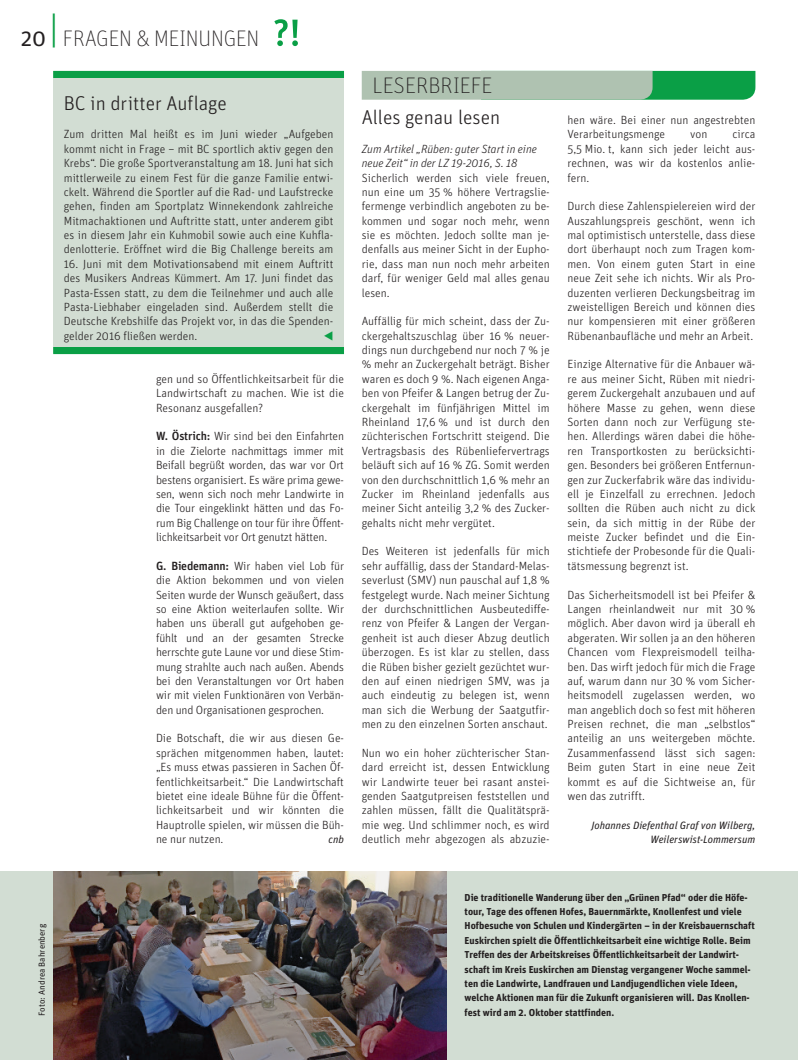
<style>
.page{position:relative;width:798px;height:1060px;background:#fff}
.page>*{position:absolute;margin:0;border:0;box-sizing:border-box;transform-origin:0 0}
.t1{font:100 22.5px "Unit OT";letter-spacing:-.005em;color:#231f20;scale:.96 1}
.t2{font:100 22.5px "Unit OT";letter-spacing:-.005em;color:#231f20}
.u4{font:300 20px "Unit OT";color:#231f20}
.Grundschrift{font:300 11.88px/14.4px "Unit OT";color:#231f20;text-align:justify}
.zu_ks{font:italic 300 11.88px/14.4px "Unit OT";color:#231f20}
.az{font:italic 10.62px/14.4px "Unit OT";color:#231f20;text-align:right}
.Grundschrift-2{font:italic 10.62px "Unit OT";color:#231f20}
.bu{font:700 10px/14.4px "Unit OT";color:#231f20}
.fotonachweis{font:8.75px "Unit OT";color:#231f20}
.s1{font-weight:400}
.s2{font-weight:500}
</style>
<div class="page">
<svg style="left:274px;top:19px;width:24px;height:27px"></svg>
<div style="left:0;top:871px;width:797px;height:188px;background:#d2ddd3"></div>
<div style="left:53px;top:72px;width:291px;height:281px;background:#d2ddd3"></div>
<div style="left:53px;top:71px;width:291px;height:7px;background:#0a9f46"></div>
<div style="left:53px;top:347px;width:291px;height:7px;background:#0a9f46"></div>
<svg style="left:361px;top:71px;width:394px;height:29px;background:#85b996"></svg>
<img style="left:53px;top:871px;width:393px;height:188px">
<p class="t1" style="left:21px;top:26px;width:250px"><span class="s1">20</span> <sup>|</sup> FRAGEN &amp; MEINUNGEN</p>
<p class="u4" style="left:64px;top:91px;width:164px">BC in dritter Auflage</p>
<p class="Grundschrift" style="left:64px;top:127px;width:271px">Zum dritten Mal heißt es im Juni wieder „Aufgeben kommt nicht in Frage – mit BC sportlich aktiv gegen den Krebs“. Die große Sportveranstaltung am 18. Juni hat sich mittlerweile zu einem Fest für die ganze Familie entwi&shy;ckelt. Während die Sportler auf die Rad- und Laufstrecke gehen, finden am Sportplatz Winnekendonk zahlreiche Mitmachaktionen und Auftritte statt, unter anderem gibt es in diesem Jahr ein Kuhmobil sowie auch eine Kuhfla&shy;denlotterie. Eröffnet wird die Big Challenge bereits am</p>
<p class="Grundschrift" style="left:64px;top:256px;width:271px">16. Juni mit dem Motivationsabend mit einem Auftritt des Musikers Andreas Kümmert. Am 17. Juni findet das Pasta-Essen statt, zu dem die Teilnehmer und auch alle Pasta-Liebhaber eingeladen sind. Außerdem stellt die Deutsche Krebshilfe das Projekt vor, in das die Spenden&shy;gelder 2016 fließen werden.</p>
<p class="Grundschrift" style="left:156px;top:371px;width:189px">gen und so Öffentlichkeitsarbeit für die Landwirtschaft zu machen. Wie ist die Resonanz ausgefallen?</p>
<p class="Grundschrift" style="left:156px;top:429px;width:189px"><span class="s2">W. Östrich:</span> Wir sind bei den Einfahrten in die Zielorte nachmittags immer mit Beifall begrüßt worden, das war vor Ort bestens organisiert. Es wäre prima gewe&shy;sen, wenn sich noch mehr Landwirte in die Tour eingeklinkt hätten und das Fo&shy;rum Big Challenge on tour für ihre Öffent&shy;lichkeitsarbeit vor Ort genutzt hätten.</p>
<p class="Grundschrift" style="left:156px;top:558px;width:189px"><span class="s2">G. Biedemann:</span> Wir haben viel Lob für die Aktion bekommen und von vielen Seiten wurde der Wunsch geäußert, dass so eine Aktion weiterlaufen sollte. Wir haben uns überall gut aufgehoben ge&shy;fühlt und an der gesamten Strecke herrschte gute Laune vor und diese Stim&shy;mung strahlte auch nach außen. Abends bei den Veranstaltungen vor Ort haben wir mit vielen Funktionären von Verbän&shy;den und Organisationen gesprochen.</p>
<p class="Grundschrift" style="left:156px;top:731px;width:189px">Die Botschaft, die wir aus diesen Ge&shy;sprächen mitgenommen haben, lautet: „Es muss etwas passieren in Sachen Öf&shy;fentlichkeitsarbeit.“ Die Landwirtschaft bietet eine ideale Bühne für die Öffent&shy;lichkeitsarbeit und wir könnten die Hauptrolle spielen, wir müssen die Büh&shy;ne nur nutzen.</p>
<p class="Grundschrift-2" style="left:328px;top:832px;width:17px">cnb</p>
<p class="t2" style="left:372px;top:73px;width:122px">LESERBRIEFE</p>
<p class="u4" style="left:361px;top:105px;width:140px">Alles genau lesen</p>
<p class="zu_ks" style="left:361px;top:141px;width:176px">Zum Artikel „Rüben: guter Start in eine neue Zeit“ in der LZ 19-2016, S. 18</p>
<p class="Grundschrift" style="left:361px;top:170px;width:189px">Sicherlich werden sich viele freuen, nun eine um 35 % höhere Vertragslie&shy;fermenge verbindlich angeboten zu be&shy;kommen und sogar noch mehr, wenn sie es möchten. Jedoch sollte man je&shy;denfalls aus meiner Sicht in der Eupho&shy;rie, dass man nun noch mehr arbeiten darf, für weniger Geld mal alles genau lesen.</p>
<p class="Grundschrift" style="left:361px;top:314px;width:189px">Auffällig für mich scheint, dass der Zu&shy;ckergehaltszuschlag über 16 % neuer&shy;dings nun durchgebend nur noch 7 % je % mehr an Zuckergehalt beträgt. Bisher waren es doch 9 %. Nach eigenen Anga&shy;ben von Pfeifer &amp; Langen betrug der Zu&shy;ckergehalt im fünfjährigen Mittel im Rheinland 17,6 % und ist durch den züchterischen Fortschritt steigend. Die Vertragsbasis des Rübenliefervertrags beläuft sich auf 16 % ZG. Somit werden von den durchschnittlich 1,6 % mehr an Zucker im Rheinland jedenfalls aus meiner Sicht anteilig 3,2 % des Zucker&shy;gehalts nicht mehr vergütet.</p>
<p class="Grundschrift" style="left:361px;top:544px;width:189px">Des Weiteren ist jedenfalls für mich sehr auffällig, dass der Standard-Melas&shy;severlust (SMV) nun pauschal auf 1,8 % festgelegt wurde. Nach meiner Sichtung der durchschnittlichen Ausbeutediffe&shy;renz von Pfeifer &amp; Langen der Vergan&shy;genheit ist auch dieser Abzug deutlich überzogen. Es ist klar zu stellen, dass die Rüben bisher gezielt gezüchtet wur&shy;den auf einen niedrigen SMV, was ja auch eindeutig zu belegen ist, wenn man sich die Werbung der Saatgutfir&shy;men zu den einzelnen Sorten anschaut.</p>
<p class="Grundschrift" style="left:361px;top:745px;width:189px">Nun wo ein hoher züchterischer Stan&shy;dard erreicht ist, dessen Entwicklung wir Landwirte teuer bei rasant anstei&shy;genden Saatgutpreisen feststellen und zahlen müssen, fällt die Qualitätsprä&shy;mie weg. Und schlimmer noch, es wird deutlich mehr abgezogen als abzuzie-</p>
<p class="Grundschrift" style="left:567px;top:113px;width:189px">hen wäre. Bei einer nun angestrebten<br>Verarbeitungsmenge</p>
<p class="Grundschrift" style="left:567px;top:127px;width:189px;text-indent:165px">circa 5,5 Mio. t, kann sich jeder leicht aus&shy;rechnen, was wir da kostenlos anlie&shy;fern.</p>
<p class="Grundschrift" style="left:567px;top:199px;width:189px">Durch diese Zahlenspielereien wird der Auszahlungspreis geschönt, wenn ich mal optimistisch unterstelle, dass diese dort überhaupt noch zum Tragen kom&shy;men. Von einem guten Start in eine neue Zeit sehe ich nichts. Wir als Pro&shy;duzenten verlieren Deckungsbeitrag im zweistelligen Bereich und können dies nur kompensieren mit einer größeren Rübenanbaufläche und mehr an Arbeit.</p>
<p class="Grundschrift" style="left:567px;top:357px;width:189px">Einzige Alternative für die Anbauer wä&shy;re aus meiner Sicht, Rüben mit niedri&shy;gerem Zuckergehalt anzubauen und auf höhere Masse zu gehen, wenn diese Sorten dann noch zur Verfügung ste&shy;hen. Allerdings wären dabei die höhe&shy;ren Transportkosten zu berücksichti&shy;gen. Besonders bei größeren Entfernun&shy;gen zur Zuckerfabrik wäre das individu&shy;ell je Einzelfall zu errechnen. Jedoch sollten die Rüben auch nicht zu dick sein, da sich mittig in der Rübe der meiste Zucker befindet und die Ein&shy;stichtiefe der Probesonde für die Quali&shy;tätsmessung begrenzt ist.</p>
<p class="Grundschrift" style="left:567px;top:587px;width:189px">Das Sicherheitsmodell ist bei Pfeifer &amp; Langen rheinlandweit nur mit 30 % möglich. Aber davon wird ja überall eh abgeraten. Wir sollen ja an den höheren Chancen vom Flexpreismodell teilha&shy;ben. Das wirft jedoch für mich die Frage auf, warum dann nur 30 % vom Sicher&shy;heitsmodell zugelassen werden, wo man angeblich doch so fest mit höheren Preisen rechnet, die man „selbstlos“ anteilig an uns weitergeben möchte.<br>Zusammenfassend lässt sich sagen:<br>Beim guten Start in eine neue Zeit kommt es auf die Sichtweise an, für wen das zutrifft.</p>
<p class="az" style="left:591px;top:817px;width:165px">Johannes Diefenthal Graf von Wilberg,<br>Weilerswist-Lommersum</p>
<p class="Grundschrift" style="left:689px;top:127px;width:19px">von</p>
<p class="fotonachweis" style="left:36px;top:1015px;width:93px;rotate:-90deg">Foto: Andrea Bahrenberg</p>
<p class="bu" style="left:464px;top:889px;width:291px">Die traditionelle Wanderung über den „Grünen Pfad“ oder die Höfe&shy;tour, Tage des offenen Hofes, Bauernmärkte, Knollenfest und viele Hofbesuche von Schulen und Kindergärten – in der Kreisbauernschaft Euskirchen spielt die Öffentlichkeitsarbeit eine wichtige Rolle. Beim Treffen des der Arbeitskreises Öffentlichkeitsarbeit der Landwirt&shy;schaft im Kreis Euskirchen am Dienstag vergangener Woche sammel&shy;ten die Landwirte, Landfrauen und Landjugendlichen viele Ideen, welche Aktionen man für die Zukunft organisieren will. Das Knollen-</p>
<p class="bu" style="left:464px;top:1004px;width:151px">fest wird am 2. Oktober stattfinden.</p>
</div>
